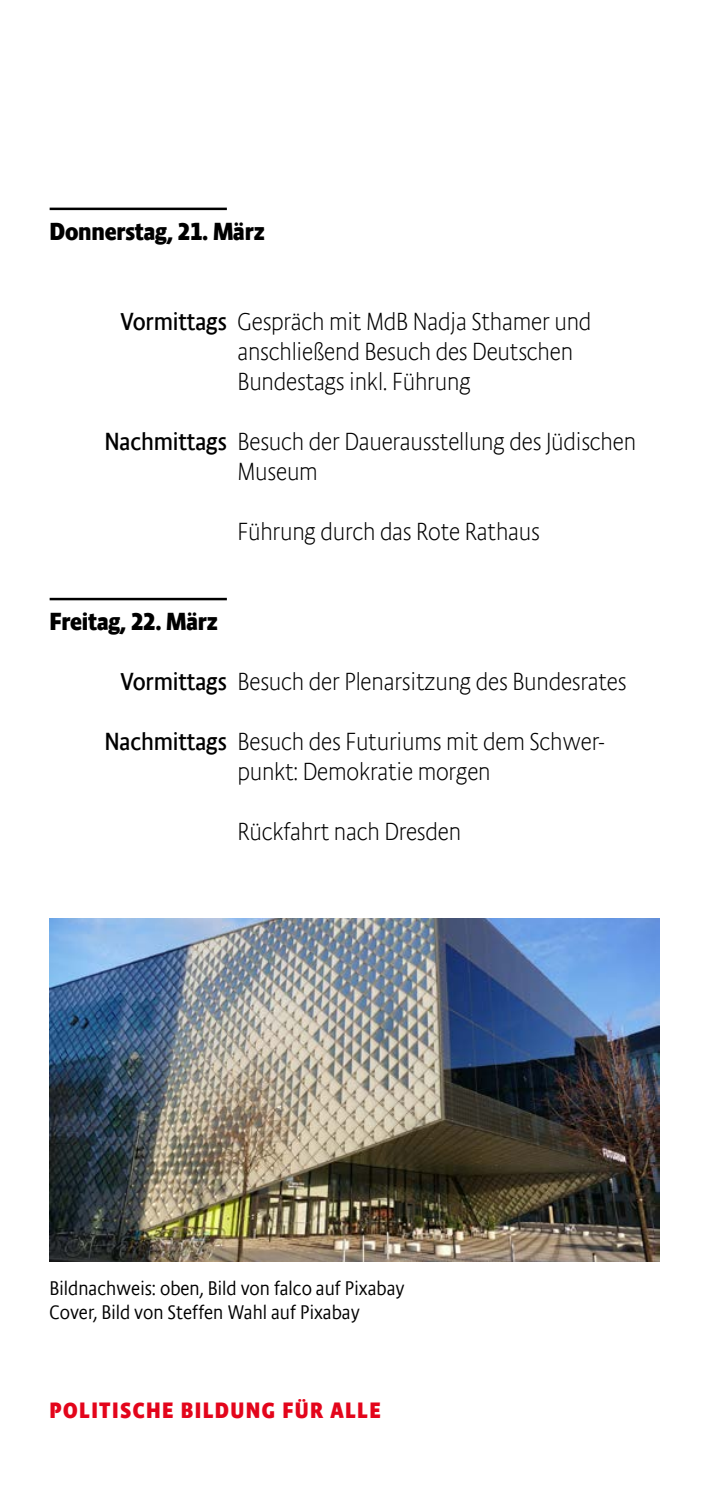
<style>
.page{position:relative;width:709px;height:1489px;background:#fff}
.page>*{position:absolute;margin:0;border:0;box-sizing:border-box;transform-origin:0 0}
.t1{font:100 25px/30px "Absara Sans Headline Offc";letter-spacing:-.01em;color:#000}
.t2{font:700 25px "Absara Sans Headline Offc";letter-spacing:-.01em;color:#000}
.t3{font:700 22.5px "Absara Sans Headline Offc";letter-spacing:.06em;color:#e3051b}
.t4{font:300 20px/24px "Absara Sans Headline Offc";color:#000}
.s1{font-weight:400}
</style>
<div class="page">
<img style="left:50px;top:918px;width:609px;height:343px">
<hr style="left:50px;top:208px;width:177px;height:2px;background:#000">
<hr style="left:50px;top:598px;width:177px;height:2px;background:#000">
<p class="t2" style="left:50px;top:216px;width:217px">Donnerstag, 21. März</p>
<p class="t1" style="left:120px;top:306px;width:473px"><span class="s1">Vormittags</span> Gespräch mit MdB Nadja Sthamer und</p>
<p class="t1" style="left:237px;top:336px;width:337px">anschließend Besuch des Deutschen<br>Bundestags inkl. Führung</p>
<p class="t1" style="left:104px;top:426px;width:533px"><span class="s1">Nachmittags</span> Besuch der Dauerausstellung des Jüdischen</p>
<p class="t1" style="left:237px;top:456px;width:82px">Museum</p>
<p class="t1" style="left:237px;top:516px;width:304px">Führung durch das Rote Rathaus</p>
<p class="t2" style="left:50px;top:606px;width:170px">Freitag, 22. März</p>
<p class="t1" style="left:120px;top:666px;width:508px"><span class="s1">Vormittags</span> Besuch der Plenarsitzung des Bundesrates</p>
<p class="t1" style="left:237px;top:726px;width:369px;text-indent:-133px"><span class="s1">Nachmittags</span> Besuch des Futuriums mit dem Schwer&shy;punkt: Demokratie morgen</p>
<p class="t1" style="left:237px;top:816px;width:225px">Rückfahrt nach Dresden</p>
<p class="t4" style="left:50px;top:1275px;width:356px">Bildnachweis: oben, Bild von falco auf Pixabay<br>Cover, Bild von Steffen Wahl auf Pixabay</p>
<p class="t3" style="left:50px;top:1396px;width:333px">POLITISCHE BILDUNG FÜR ALLE</p>
</div>
